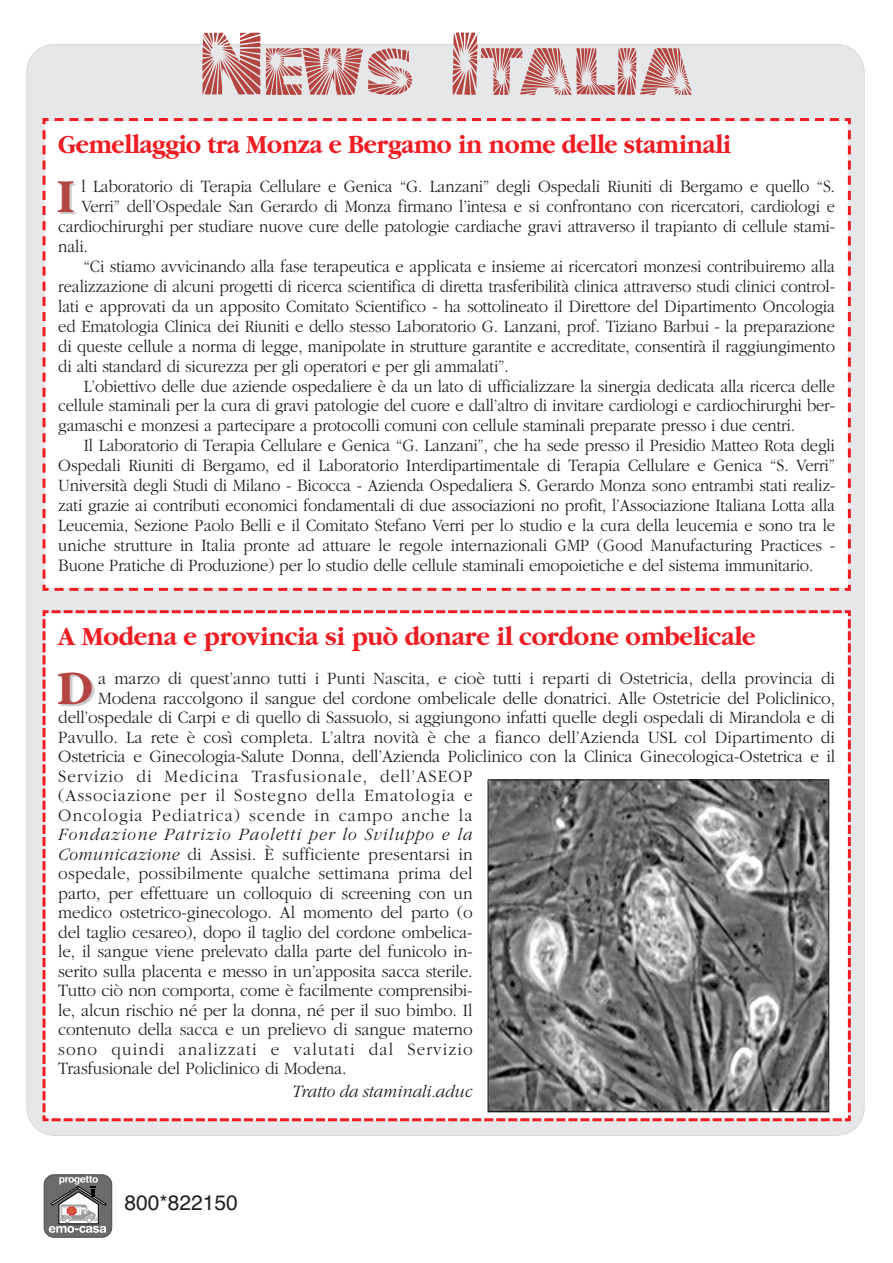
<style>
.page{position:relative;width:893px;height:1263px;background:#fff}
.page>*{position:absolute;margin:0;border:0;box-sizing:border-box;transform-origin:0 0}
.t1{font:56.25px "Starburst";color:#b44642}
.t2{font:700 49.35px "Garamond";color:#b44642;scale:.92 1}
.t3{font:700 49.35px "Garamond";color:#b44642;scale:.95 1}
.t4{font:700 27px "Garamond";letter-spacing:-.01em;color:#ee1d23;scale:.92 1}
.t5{font:700 27px "Garamond";letter-spacing:-.01em;color:#ee1d23;scale:.95 1}
.t6{font:21px "Helvetica";color:#231f20}
.t7{font:300 18px "Garamond";letter-spacing:-.01em;color:#231f20;scale:.92 1}
.t8{font:300 18px/19.5px "Garamond";letter-spacing:-.01em;color:#231f20;text-align:justify;scale:.95 1}
.t9{font:300 18px "Garamond";letter-spacing:.06em;color:#231f20;scale:.95 1}
.t10{font:300 18px "Garamond";letter-spacing:.065em;color:#231f20;scale:.95 1}
.t11{font:italic 300 18px "Garamond";letter-spacing:-.01em;color:#231f20;scale:.95 1}
.s1{font-size:75px}
.s2{font-style:italic}
</style>
<div class="page">
<div style="left:27px;top:44px;width:837px;height:1091px;background:#e6e7e9;border-radius:27px"></div>
<div style="left:44px;top:1175px;width:68px;height:63px;background:#6b6b6b;border:1px solid #4d4d4d;border-radius:10px"></div>
<svg style="left:49px;top:1176px;width:58px;height:57px"></svg>
<div style="left:42px;top:118px;width:809px;height:473px;background:#fff"></div>
<div style="left:42px;top:610px;width:809px;height:512px;background:#fff"></div>
<img style="left:489px;top:782px;width:338px;height:328px">
<div style="left:487px;top:780px;width:342px;height:332px;border:1px solid #231f20"></div>
<h1 class="t1" style="left:199px;top:43px;width:497px"><span class="s1">N</span>EWS <span class="s1">I</span>TALIA</h1>
<h3 class="t4" style="left:58px;top:134px;width:732px">Gemellaggio tra Monza e Bergamo in nome delle staminali</h3>
<h2 class="t2" style="left:57px;top:177px;width:19px">I</h2>
<p class="t7" style="left:82px;top:179px;width:820px">l Laboratorio di Terapia Cellulare e Genica “G. Lanzani” degli Ospedali Riuniti di Bergamo e quello “S.</p>
<p class="t7" style="left:82px;top:199px;width:820px">Verri” dell’Ospedale San Gerardo di Monza firmano l’intesa e si confrontano con ricercatori, cardiologi e</p>
<p class="t7" style="left:58px;top:219px;width:845px">cardiochirurghi per studiare nuove cure delle patologie cardiache gravi attraverso il trapianto di cellule stami-</p>
<p class="t7" style="left:58px;top:239px;width:34px">nali.</p>
<p class="t7" style="left:84px;top:259px;width:818px">“Ci stiamo avvicinando alla fase terapeutica e applicata e insieme ai ricercatori monzesi contribuiremo alla</p>
<p class="t7" style="left:58px;top:279px;width:845px">realizzazione di alcuni progetti di ricerca scientifica di diretta trasferibilità clinica attraverso studi clinici control-</p>
<p class="t7" style="left:58px;top:299px;width:845px">lati e approvati da un apposito Comitato Scientifico - ha sottolineato il Direttore del Dipartimento Oncologia</p>
<p class="t7" style="left:58px;top:319px;width:845px">ed Ematologia Clinica dei Riuniti e dello stesso Laboratorio G. Lanzani, prof. Tiziano Barbui - la preparazione</p>
<p class="t7" style="left:58px;top:339px;width:845px">di queste cellule a norma di legge, manipolate in strutture garantite e accreditate, consentirà il raggiungimento</p>
<p class="t7" style="left:58px;top:359px;width:491px">di alti standard di sicurezza per gli operatori e per gli ammalati”.</p>
<p class="t7" style="left:84px;top:379px;width:818px">L’obiettivo delle due aziende ospedaliere è da un lato di ufficializzare la sinergia dedicata alla ricerca delle</p>
<p class="t7" style="left:58px;top:399px;width:845px">cellule staminali per la cura di gravi patologie del cuore e dall’altro di invitare cardiologi e cardiochirurghi ber-</p>
<p class="t7" style="left:58px;top:419px;width:802px">gamaschi e monzesi a partecipare a protocolli comuni con cellule staminali preparate presso i due centri.</p>
<p class="t7" style="left:84px;top:439px;width:817px">Il Laboratorio di Terapia Cellulare e Genica “G. Lanzani”, che ha sede presso il Presidio Matteo Rota degli</p>
<p class="t7" style="left:58px;top:459px;width:845px">Ospedali Riuniti di Bergamo, ed il Laboratorio Interdipartimentale di Terapia Cellulare e Genica “S. Verri”</p>
<p class="t7" style="left:58px;top:479px;width:845px">Università degli Studi di Milano - Bicocca - Azienda Ospedaliera S. Gerardo Monza sono entrambi stati realiz-</p>
<p class="t7" style="left:58px;top:498px;width:845px">zati grazie ai contributi economici fondamentali di due associazioni no profit, l’Associazione Italiana Lotta alla</p>
<p class="t7" style="left:58px;top:518px;width:845px">Leucemia, Sezione Paolo Belli e il Comitato Stefano Verri per lo studio e la cura della leucemia e sono tra le</p>
<p class="t7" style="left:58px;top:538px;width:845px">uniche strutture in Italia pronte ad attuare le regole internazionali GMP (Good Manufacturing Practices -</p>
<p class="t7" style="left:58px;top:558px;width:822px">Buone Pratiche di Produzione) per lo studio delle cellule staminali emopoietiche e del sistema immunitario.</p>
<h3 class="t5" style="left:58px;top:626px;width:735px">A Modena e provincia si può donare il cordone ombelicale</h3>
<h2 class="t3" style="left:58px;top:669px;width:39px">D</h2>
<p class="t8" style="left:98px;top:670px;width:777px">a marzo di quest’anno tutti i Punti Nascita, e cioè tutti i reparti di Ostetricia, della provincia di</p>
<p class="t8" style="left:98px;top:689px;width:777px">Modena raccolgono il sangue del cordone ombelicale delle donatrici. Alle Ostetricie del Policlinico,</p>
<p class="t8" style="left:58px;top:709px;width:819px">dell’ospedale di Carpi e di quello di Sassuolo, si aggiungono infatti quelle degli ospedali di Mirandola e di</p>
<p class="t8" style="left:58px;top:728px;width:819px">Pavullo. La rete è così completa. L’altra novità è che a fianco dell’Azienda USL col Dipartimento di</p>
<p class="t8" style="left:58px;top:748px;width:819px">Ostetricia e Ginecologia-Salute Donna, dell’Azienda Policlinico con la Clinica Ginecologica-Ostetrica e il</p>
<p class="t10" style="left:58px;top:769px;width:437px">Servizio di Medicina Trasfusionale, dell’ASEOP</p>
<p class="t9" style="left:58px;top:788px;width:437px">(Associazione per il Sostegno della Ematologia e</p>
<p class="t9" style="left:58px;top:808px;width:437px">Oncologia Pediatrica) scende in campo anche la</p>
<p class="t8" style="left:58px;top:826px;width:437px"><span class="s2">Fondazione Patrizio Paoletti per lo Sviluppo e la Comunicazione</span> di Assisi. È sufficiente presentarsi in ospedale, possibilmente qualche settimana prima del parto, per effettuare un colloquio di screening con un medico ostetrico-ginecologo. Al momento del parto (o del taglio cesareo), dopo il taglio del cordone ombelica&shy;le, il sangue viene prelevato dalla parte del funicolo in&shy;serito sulla placenta e messo in un’apposita sacca sterile.<br>Tutto ciò non comporta, come è facilmente comprensibi&shy;le, alcun rischio né per la donna, né per il suo bimbo. Il contenuto della sacca e un prelievo di sangue materno sono quindi analizzati e valutati dal Servizio Trasfusionale del Policlinico di Modena.</p>
<p class="t11" style="left:292px;top:1084px;width:192px">Tratto da staminali.aduc</p>
<p class="t6" style="left:125px;top:1195px;width:115px">800*822150</p>
</div>
